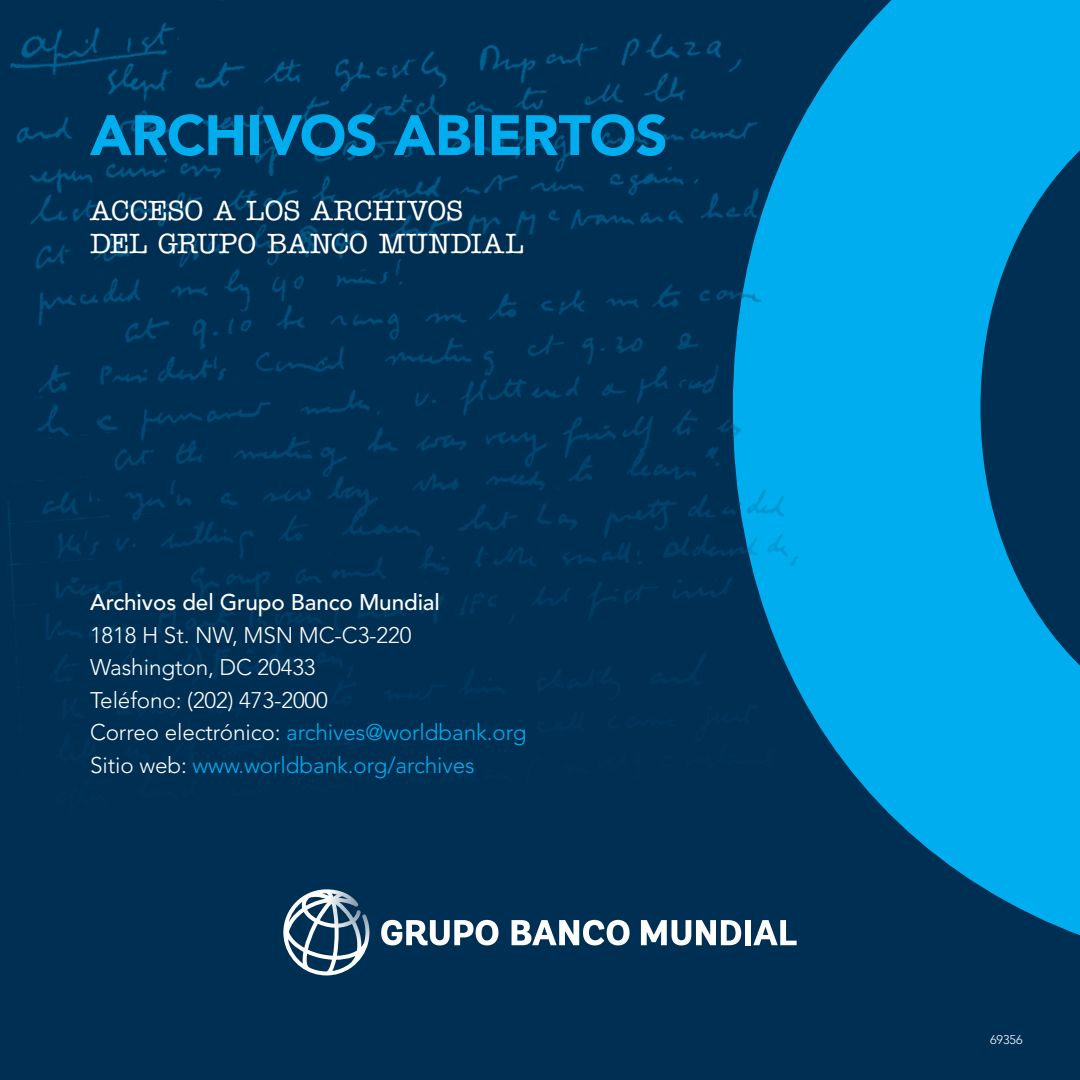
<style>
.page{position:relative;width:1080px;height:1080px;background:#002f54}
.page>*{position:absolute;margin:0;border:0;box-sizing:border-box;transform-origin:0 0}
.t1{font:900 56.25px "Avenir LT Std";letter-spacing:-.015em;color:#00aeef}
.t2{font:500 28px/32.8px "American Typewriter Std";color:#fff}
.t3{font:300 22.5px "Avenir LT Std";letter-spacing:-.005em;color:#00aeef}
.t4{font:300 22.5px "Avenir LT Std";letter-spacing:-.005em;color:#fff}
.t5{font:500 22.5px "Avenir LT Std";letter-spacing:-.005em;color:#fff}
.t6{font:300 12.5px "Avenir LT Std";color:#fff}
.s1{color:#fff}
</style>
<div class="page">
<svg style="left:741px;top:0;width:339px;height:946px;fill:#00aeef"></svg>
<img style="left:8px;top:0;width:816px;height:839px">
<svg style="left:381px;top:920px;width:117px;height:25px"></svg>
<svg style="left:512px;top:920px;width:118px;height:25px"></svg>
<svg style="left:641px;top:920px;width:100px;height:25px"></svg>
<div style="left:745px;top:920px;width:6px;height:25px;background:#fff"></div>
<svg style="left:753px;top:920px;width:44px;height:25px"></svg>
<svg style="left:283px;top:889px;width:86px;height:86px"></svg>
<p class="t1" style="left:90px;top:101px;width:579px">ARCHIVOS ABIERTOS</p>
<p class="t2" style="left:90px;top:195px;width:435px">ACCESO A LOS ARCHIVOS<br>DEL GRUPO BANCO MUNDIAL</p>
<p class="t5" style="left:90px;top:589px;width:351px">Archivos del Grupo Banco Mundial</p>
<p class="t4" style="left:90px;top:622px;width:323px">1818 H St. NW, MSN MC-C3-220</p>
<p class="t4" style="left:90px;top:654px;width:227px">Washington, DC 20433</p>
<p class="t4" style="left:90px;top:687px;width:239px">Teléfono: (202) 473-2000</p>
<p class="t3" style="left:90px;top:719px;width:438px"><span class="s1">Correo electrónico:</span> archives@worldbank.org</p>
<p class="t3" style="left:90px;top:752px;width:386px"><span class="s1">Sitio web:</span> www.worldbank.org/archives</p>
<p class="t6" style="left:990px;top:1033px;width:34px">69356</p>
</div>
